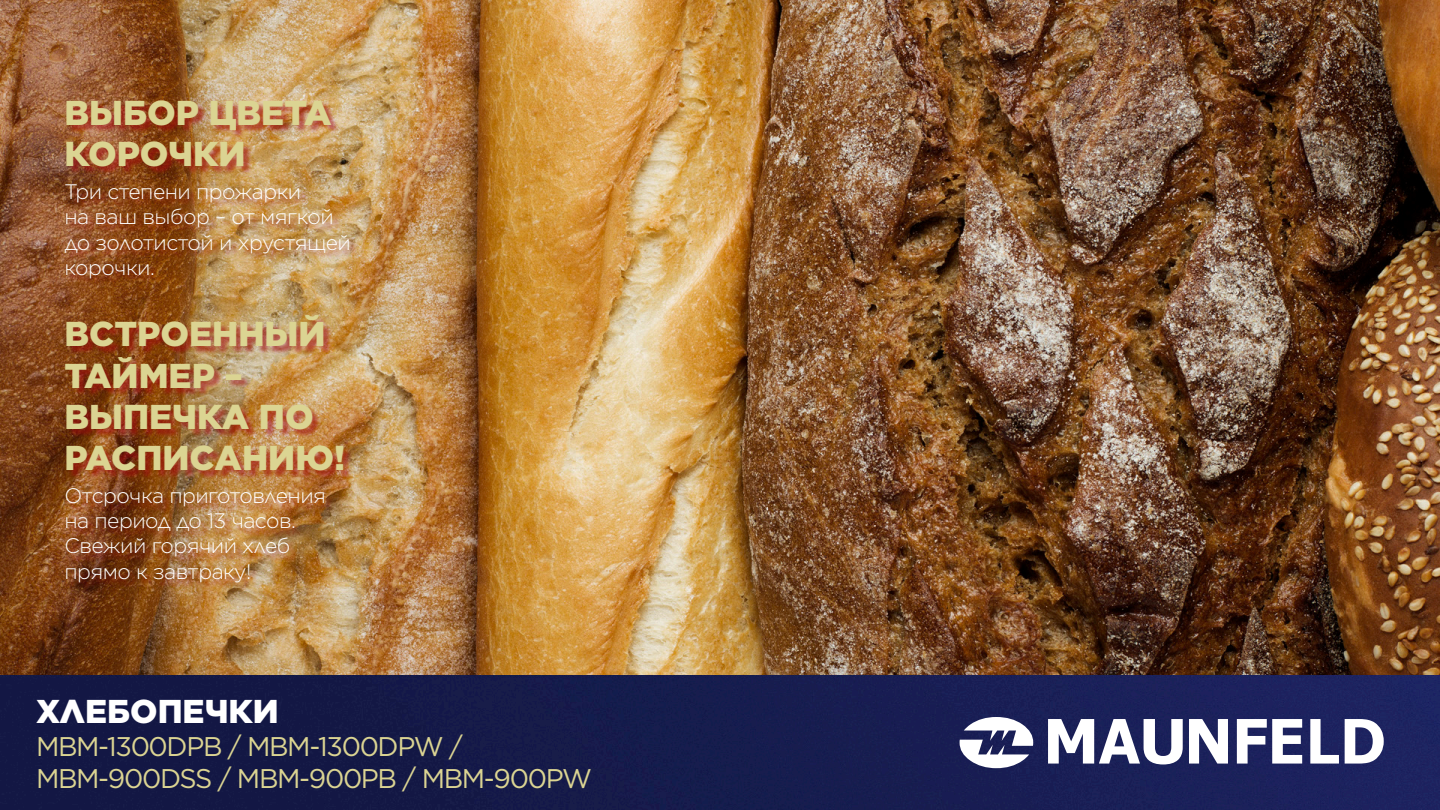
<style>
.page{position:relative;width:1440px;height:810px;background:#fff}
.page>*{position:absolute;margin:0;border:0;box-sizing:border-box;transform-origin:0 0}
.t1{font:900 34.5px/41.4px "Gotham";color:#dbd492}
.t2{font:900 33px "Gotham";color:#fff}
.t3{font:27px/32.4px "Gotham";letter-spacing:-.05em;color:#dbd492}
.t4{font:300 21px/25.2px "Gotham";letter-spacing:-.025em;color:#fff}
</style>
<div class="page">
<img style="left:0;top:0;width:1440px;height:810px">
<div style="left:66px;top:102px;width:292px;height:489px;background:#9f080e;opacity:.58"></div>
<svg style="left:960px;top:717px;width:424px;height:51px"></svg>
<p class="t1" style="left:64px;top:92px;width:268px">ВЫБОР ЦВЕТА<br>КОРОЧКИ</p>
<p class="t4" style="left:64px;top:179px;width:288px">Три степени прожарки<br>на ваш выбор – от мягкой до золотистой и хрустящей корочки.</p>
<p class="t1" style="left:64px;top:313px;width:282px">ВСТРОЕННЫЙ<br>ТАЙМЕР –<br>ВЫПЕЧКА ПО<br>РАСПИСАНИЮ!</p>
<p class="t4" style="left:64px;top:483px;width:263px">Отсрочка приготовления на период до 13 часов.<br>Свежий горячий хлеб прямо к завтраку!</p>
<p class="t2" style="left:36px;top:689px;width:244px">ХЛЕБОПЕЧКИ</p>
<p class="t3" style="left:36px;top:729px;width:558px">MBM-1300DPB / MBM-1300DPW /<br>MBM-900DSS / MBM-900PB / MBM-900PW</p>
</div>
